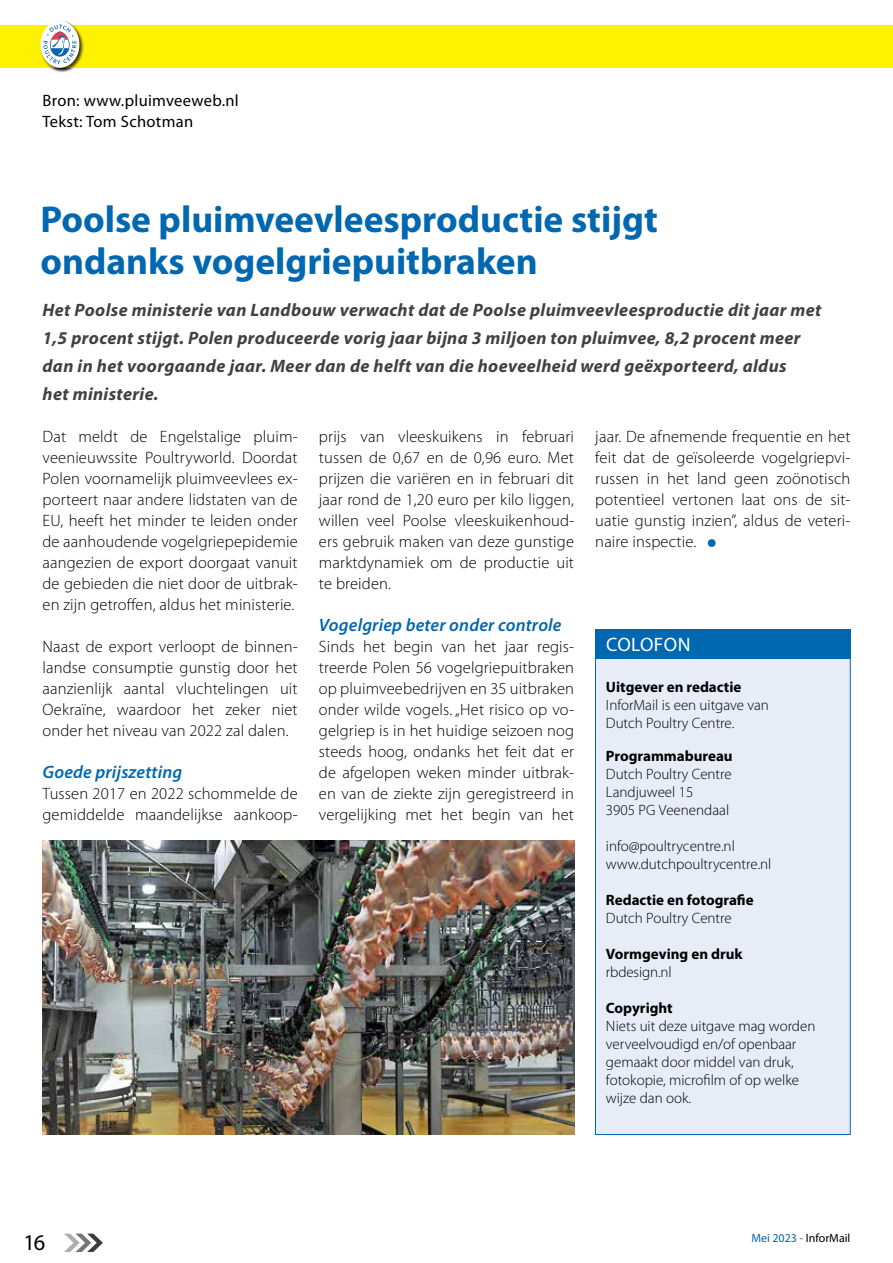
<style>
.page{position:relative;width:893px;height:1263px;background:#fff}
.page>*{position:absolute;margin:0;border:0;box-sizing:border-box;transform-origin:0 0}
.t1{font:700 37.5px/42px "Myriad Pro";color:#0067b1}
.t2{font:22.5px "Myriad Pro";color:#000}
.t3{font:19.5px "Myriad Pro";letter-spacing:.02em;color:#fff}
.t4{font:italic 700 18px/27.8px "Myriad Pro";letter-spacing:.02em;color:#414042}
.t5{font:italic 600 18px "Myriad Pro";letter-spacing:.01em;color:#0067b1}
.t6{font:300 16.5px/21px "Myriad Pro";letter-spacing:.01em;color:#000;text-align:justify}
.t7{font:16.5px/21px "Myriad Pro";letter-spacing:.02em;color:#000}
.t8{font:300 15px/18px "Myriad Pro";color:#000}
.t9{font:700 15px "Myriad Pro";color:#000}
.t10{font:12px "Myriad Pro";color:#000}
.s1{color:#0067b1}
</style>
<div class="page">
<div style="left:595px;top:656px;width:255px;height:479px;background:#e8ecf7;border:1px solid #0067b1"></div>
<div style="left:595px;top:629px;width:255px;height:30px;background:#0067b1"></div>
<svg style="left:64px;top:1233px;width:39px;height:19px"></svg>
<img style="left:50px;top:21px;width:24px;height:52px">
<div style="left:0;top:25px;width:893px;height:43px;background:#fff200"></div>
<svg style="left:40px;top:21px;width:39px;height:47px"></svg>
<svg style="left:43px;top:25px;width:33px;height:39px"></svg>
<img style="left:43px;top:841px;width:531px;height:294px">
<p class="t7" style="left:43px;top:90px;width:198px">Bron: www.pluimveeweb.nl<br>Tekst: Tom Schotman</p>
<h1 class="t1" style="left:41px;top:198px;width:619px">Poolse pluimveevleesproductie stijgt ondanks vogelgriepuitbraken</h1>
<p class="t4" style="left:43px;top:297px;width:780px">Het Poolse ministerie van Landbouw verwacht dat de Poolse pluimveevleesproductie dit jaar met 1,5 procent stijgt. Polen produceerde vorig jaar bijna 3 miljoen ton pluimvee, 8,2 procent meer dan in het voorgaande jaar. Meer dan de helft van die hoeveelheid werd geëxporteerd, aldus<br>het ministerie.</p>
<p class="t6" style="left:43px;top:426px;width:257px">Dat meldt de Engelstalige pluim&shy;veenieuwssite Poultryworld. Doordat Polen voornamelijk pluimveevlees ex&shy;porteert naar andere lidstaten van de EU, heeft het minder te leiden onder de aanhoudende vogelgriepepidemie aangezien de export doorgaat vanuit de gebieden die niet door de uitbrak&shy;en zijn getroffen, aldus het ministerie.</p>
<p class="t6" style="left:43px;top:636px;width:257px">Naast de export verloopt de binnen&shy;landse consumptie gunstig door het aanzienlijk aantal vluchtelingen uit Oekraïne, waardoor het zeker niet onder het niveau van 2022 zal dalen.</p>
<p class="t5" style="left:43px;top:762px;width:141px">Goede prijszetting</p>
<p class="t6" style="left:43px;top:783px;width:257px">Tussen 2017 en 2022 schommelde de gemiddelde maandelijkse aankoop-</p>
<p class="t6" style="left:319px;top:426px;width:257px">prijs van vleeskuikens in februari tussen de 0,67 en de 0,96 euro. Met prijzen die variëren en in februari dit jaar rond de 1,20 euro per kilo liggen, willen veel Poolse vleeskuikenhoud&shy;ers gebruik maken van deze gunstige marktdynamiek om de productie uit te breiden.</p>
<p class="t5" style="left:319px;top:615px;width:244px">Vogelgriep beter onder controle</p>
<p class="t6" style="left:319px;top:636px;width:257px">Sinds het begin van het jaar regis&shy;treerde Polen 56 vogelgriepuitbraken op pluimveebedrijven en 35 uitbraken onder wilde vogels. „Het risico op vo&shy;gelgriep is in het huidige seizoen nog steeds hoog, ondanks het feit dat er de afgelopen weken minder uitbrak&shy;en van de ziekte zijn geregistreerd in vergelijking met het begin van het</p>
<p class="t6" style="left:595px;top:426px;width:257px">jaar. De afnemende frequentie en het feit dat de geïsoleerde vogelgriepvi&shy;russen in het land geen zoönotisch potentieel vertonen laat ons de sit&shy;uatie gunstig inzien”, aldus de veteri&shy;naire inspectie. <span class="s1">●</span></p>
<p class="t3" style="left:606px;top:634px;width:86px">COLOFON</p>
<p class="t9" style="left:606px;top:679px;width:137px">Uitgever en redactie</p>
<p class="t8" style="left:606px;top:696px;width:165px">InforMail is een uitgave van<br>Dutch Poultry Centre.</p>
<p class="t9" style="left:606px;top:748px;width:128px">Programmabureau</p>
<p class="t8" style="left:606px;top:765px;width:127px">Dutch Poultry Centre<br>Landjuweel 15<br>3905 PG Veenendaal</p>
<p class="t8" style="left:606px;top:837px;width:167px">info@poultrycentre.nl www.dutchpoultrycentre.nl</p>
<p class="t9" style="left:606px;top:892px;width:149px">Redactie en fotografie</p>
<p class="t8" style="left:606px;top:909px;width:127px">Dutch Poultry Centre</p>
<p class="t9" style="left:606px;top:946px;width:138px">Vormgeving en druk</p>
<p class="t8" style="left:606px;top:963px;width:67px">rbdesign.nl</p>
<p class="t9" style="left:606px;top:1000px;width:68px">Copyright</p>
<p class="t8" style="left:606px;top:1017px;width:211px">Niets uit deze uitgave mag worden verveelvoudigd en/of openbaar gemaakt door middel van druk, fotokopie, microfilm of op welke wijze dan ook.</p>
<h2 class="t2" style="left:24px;top:1230px;width:23px">16</h2>
<p class="t10" style="left:751px;top:1232px;width:101px"><span class="s1">Mei 2023 -</span> InforMail</p>
</div>
